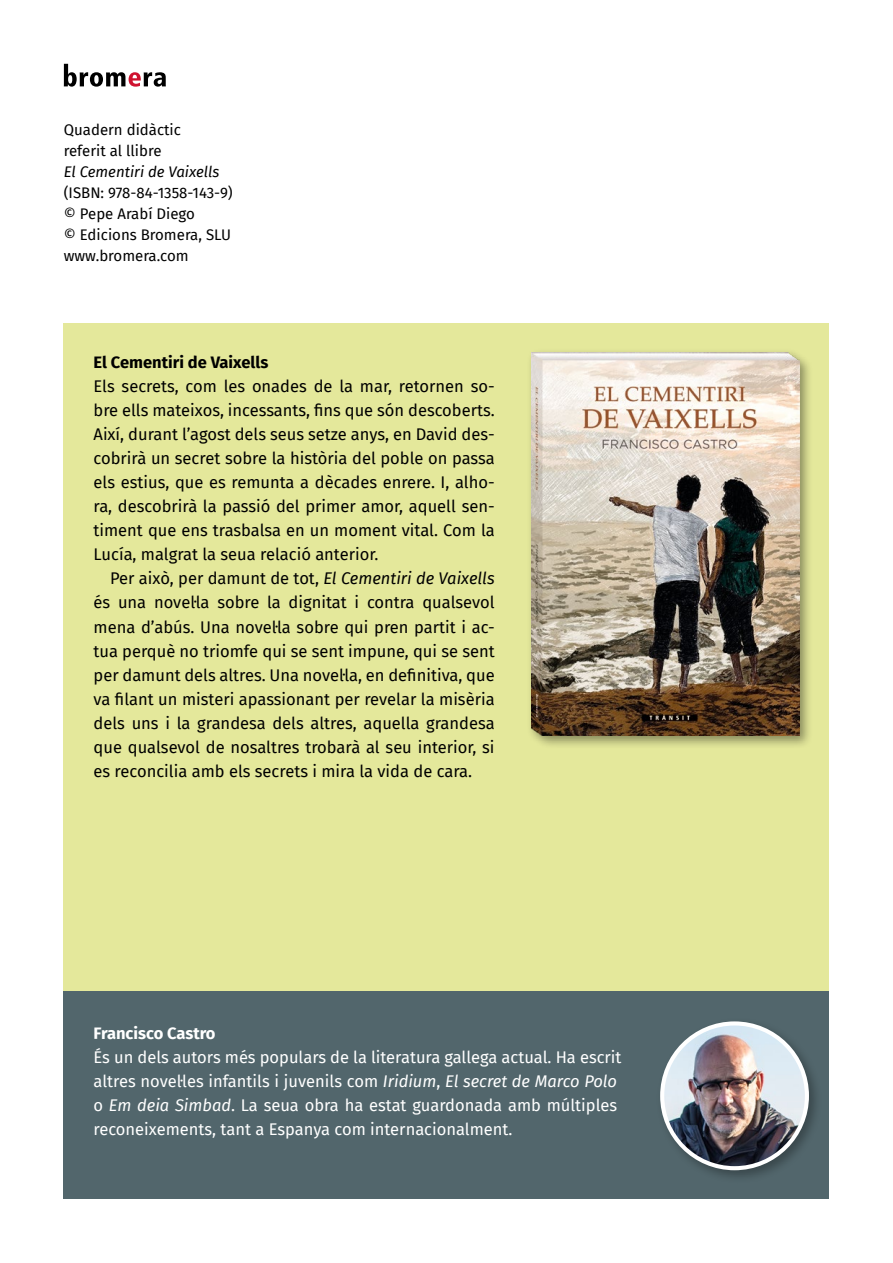
<style>
.page{position:relative;width:893px;height:1263px;background:#fff}
.page>*{position:absolute;margin:0;border:0;box-sizing:border-box;transform-origin:0 0}
.t1{font:16.5px/24px "Fira Sans";color:#000;text-align:justify}
.t2{font:16.5px/24px "Fira Sans";color:#fff}
.t3{font:700 16.5px "Fira Sans";color:#000}
.t4{font:700 16.5px "Fira Sans";color:#fff}
.t5{font:15px/21px "Fira Sans";color:#000}
.t6{font:italic 15px "Fira Sans";color:#000}
.s1{font-style:italic}
</style>
<div class="page">
<div style="left:64px;top:323px;width:765px;height:677px;background:#e4e89b"></div>
<div style="left:527px;top:348px;width:286px;height:401px;background:#000;opacity:.4"></div>
<img style="left:531px;top:353px;width:268px;height:383px">
<div style="left:64px;top:991px;width:765px;height:208px;background:#52666c"></div>
<svg style="left:64px;top:64px;width:102px;height:23px"></svg>
<div style="left:655px;top:1017px;width:167px;height:166px;background:#000;opacity:.3"></div>
<img style="left:662px;top:1023px;width:145px;height:145px;border-radius:72px">
<div style="left:660px;top:1021px;width:149px;height:149px;border:4px solid #fff;border-radius:50%"></div>
<p class="t5" style="left:64px;top:119px;width:119px">Quadern didàctic referit al llibre</p>
<p class="t6" style="left:64px;top:160px;width:157px">El Cementiri de Vaixells</p>
<p class="t5" style="left:64px;top:182px;width:171px">(ISBN: 978-84-1358-143-9) © Pepe Arabí Diego<br>© Edicions Bromera, SLU www.bromera.com</p>
<p class="t3" style="left:94px;top:349px;width:176px">El Cementiri de Vaixells</p>
<p class="t1" style="left:94px;top:374px;width:403px">Els secrets, com les onades de la mar, retornen so&shy;bre ells mateixos, incessants, fins que són descoberts.<br>Així, durant l’agost dels seus setze anys, en David des&shy;cobrirà un secret sobre la història del poble on passa els estius, que es remunta a dècades enrere. I, alho&shy;ra, descobrirà la passió del primer amor, aquell sen&shy;timent que ens trasbalsa en un moment vital. Com la Lucía, malgrat la seua relació anterior.</p>
<p class="t1" style="left:94px;top:566px;width:403px;text-indent:16px">Per això, per damunt de tot, <span class="s1">El Cementiri de Vaixells </span>és una novel·la sobre la dignitat i contra qualsevol mena d’abús. Una novel·la sobre qui pren partit i ac&shy;tua perquè no triomfe qui se sent impune, qui se sent per damunt dels altres. Una novel·la, en definitiva, que va filant un misteri apassionant per revelar la misèria dels uns i la grandesa dels altres, aquella grandesa que qualsevol de nosaltres trobarà al seu interior, si es reconcilia amb els secrets i mira la vida de cara.</p>
<p class="t4" style="left:94px;top:1019px;width:123px">Francisco Castro</p>
<p class="t2" style="left:94px;top:1044px;width:530px">És un dels autors més populars de la literatura gallega actual. Ha escrit altres novel·les infantils i juvenils com <span class="s1">Iridium</span>, <span class="s1">El secret de Marco Polo </span>o <span class="s1">Em deia Simbad</span>. La seua obra ha estat guardonada amb múltiples reconeixements, tant a Espanya com internacionalment.</p>
</div>
